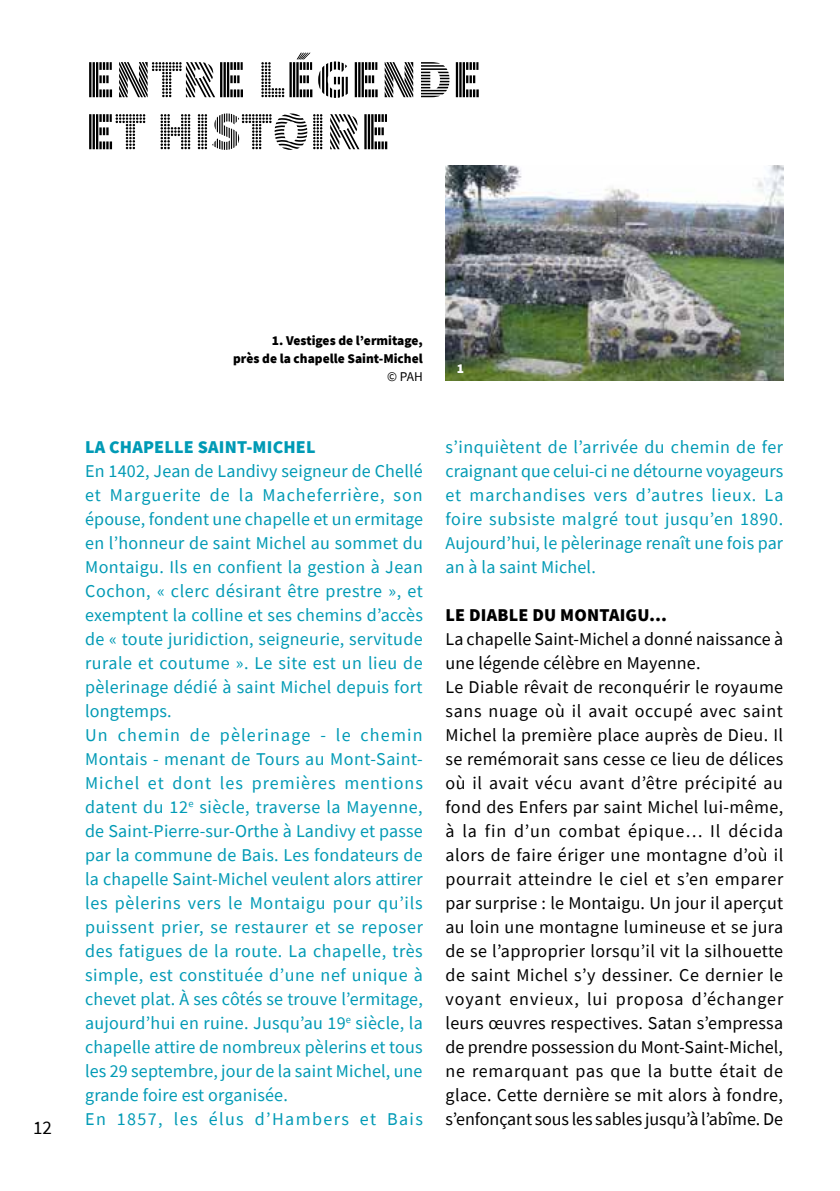
<style>
.page{position:relative;width:840px;height:1191px;background:#fff}
.page>*{position:absolute;margin:0;border:0;box-sizing:border-box;transform-origin:0 0}
.t1{font:900 54px/52px "Source Sans Pro DISPLAYV2";color:#000}
.t2{font:19px "Source Sans Pro";color:#000}
.t3{font:18px/24px "Source Sans Pro";letter-spacing:.015em;color:#009ab5}
.t4{font:18px/24px "Source Sans Pro";letter-spacing:.02em;color:#000}
.t5{font:900 18px "Source Sans Pro";letter-spacing:.01em;color:#009ab5}
.t6{font:900 18px "Source Sans Pro";letter-spacing:.01em;color:#000}
.t7{font:900 13.4px/18px "Source Sans Pro";color:#000;text-align:right}
.t8{font:13.4px "Source Sans Pro";color:#000}
.t9{font:900 13.4px "Source Sans Pro";color:#fff}
</style>
<div class="page">
<img style="left:445px;top:166px;width:337px;height:215px">
<h1 class="t1" style="left:85px;top:55px;width:398px">ENTRE LÉGENDE<br>ET HISTOIRE</h1>
<p class="t2" style="left:33px;top:1116px;width:21px">12</p>
<p class="t7" style="left:233px;top:331px;width:191px">1. Vestiges de l’ermitage,<br>près de la chapelle Saint-Michel</p>
<p class="t8" style="left:387px;top:368px;width:37px">© PAH</p>
<p class="t9" style="left:456px;top:359px;width:9px">1</p>
<p class="t5" style="left:85px;top:434px;width:232px">LA CHAPELLE SAINT-MICHEL</p>
<p class="t3" style="left:85px;top:459px;width:339px">En 1402, Jean de Landivy seigneur de Chellé et Marguerite de la Macheferrière, son épouse, fondent une chapelle et un ermitage en l’honneur de saint Michel au sommet du Montaigu. Ils en confient la gestion à Jean Cochon, « clerc désirant être prestre », et exemptent la colline et ses chemins d’accès de « toute juridiction, seigneurie, servitude rurale et coutume ». Le site est un lieu de pèlerinage dédié à saint Michel depuis fort longtemps.<br>Un chemin de pèlerinage - le chemin Montais - menant de Tours au Mont-Saint-Michel et dont les premières mentions datent du 12<sup>e</sup> siècle, traverse la Mayenne, de Saint-Pierre-sur-Orthe à Landivy et passe par la commune de Bais. Les fondateurs de la chapelle Saint-Michel veulent alors attirer les pèlerins vers le Montaigu pour qu’ils puissent prier, se restaurer et se reposer des fatigues de la route. La chapelle, très simple, est constituée d’une nef unique à chevet plat. À ses côtés se trouve l’ermitage, aujourd’hui en ruine. Jusqu’au 19<sup>e</sup> siècle, la chapelle attire de nombreux pèlerins et tous les 29 septembre, jour de la saint Michel, une grande foire est organisée.<br>En 1857, les élus d’Hambers et Bais</p>
<p class="t3" style="left:445px;top:435px;width:339px;text-align:justify">s’inquiètent de l’arrivée du chemin de fer craignant que celui-ci ne détourne voyageurs et marchandises vers d’autres lieux. La foire subsiste malgré tout jusqu’en 1890.<br>Aujourd’hui, le pèlerinage renaît une fois par an à la saint Michel.</p>
<p class="t6" style="left:445px;top:602px;width:223px">LE DIABLE DU MONTAIGU…</p>
<p class="t4" style="left:445px;top:627px;width:339px">La chapelle Saint-Michel a donné naissance à une légende célèbre en Mayenne.<br>Le Diable rêvait de reconquérir le royaume sans nuage où il avait occupé avec saint Michel la première place auprès de Dieu. Il se remémorait sans cesse ce lieu de délices où il avait vécu avant d’être précipité au fond des Enfers par saint Michel lui-même, à la fin d’un combat épique… Il décida alors de faire ériger une montagne d’où il pourrait atteindre le ciel et s’en emparer par surprise : le Montaigu. Un jour il aperçut au loin une montagne lumineuse et se jura de se l’approprier lorsqu’il vit la silhouette de saint Michel s’y dessiner. Ce dernier le voyant envieux, lui proposa d’échanger leurs œuvres respectives. Satan s’empressa de prendre possession du Mont-Saint-Michel, ne remarquant pas que la butte était de glace. Cette dernière se mit alors à fondre, s’enfonçant sous les sables jusqu’à l’abîme. De</p>
</div>
